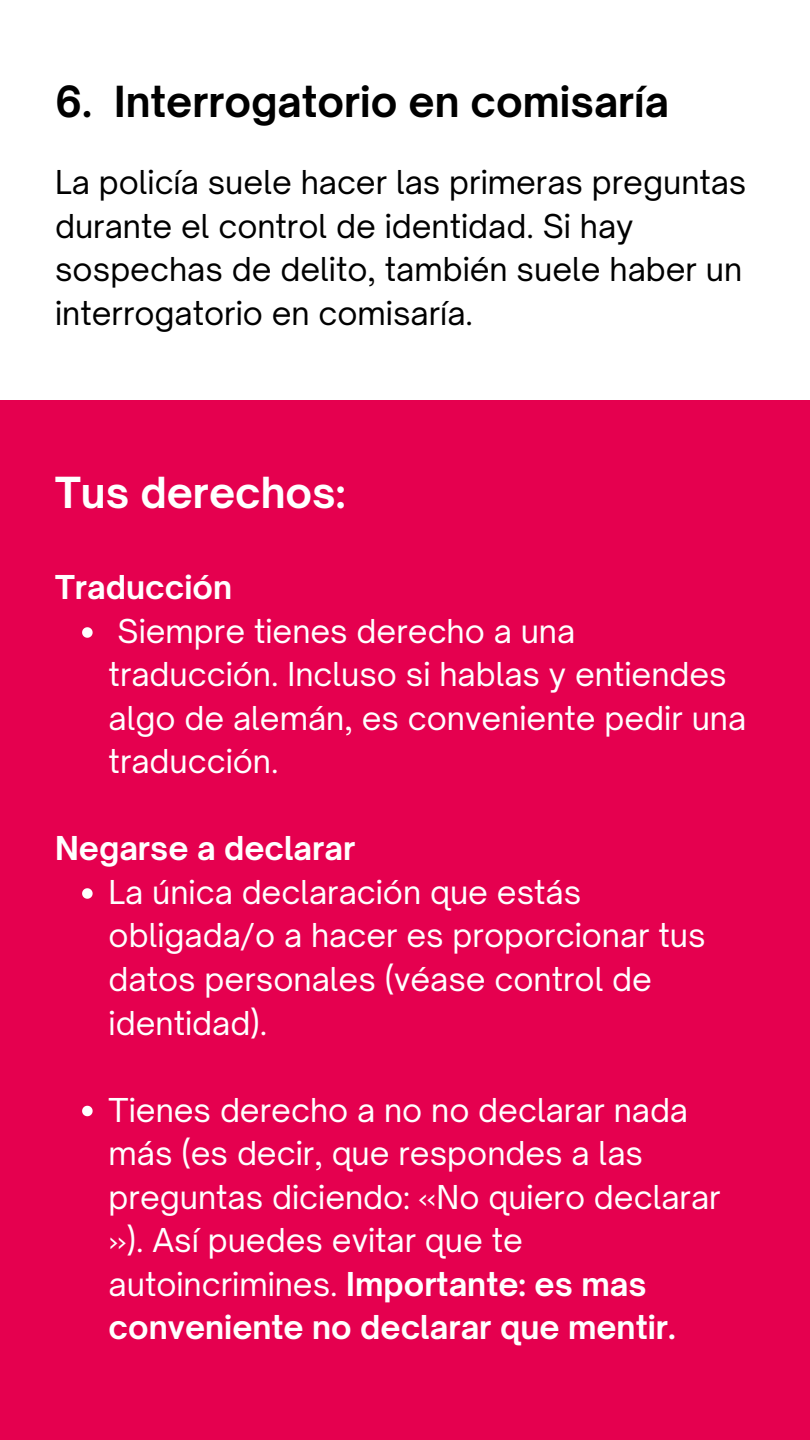
<style>
.page{position:relative;width:810px;height:1440px;background:#fff}
.page>*{position:absolute;margin:0;border:0;box-sizing:border-box;transform-origin:0 0}
.t1{font:700 41px "Open Sauce One";color:#000}
.t2{font:700 41px "Open Sauce One";color:#fff}
.t3{font:31.5px/43.5px "Open Sauce One";color:#fff}
.t4{font:31.5px/43.5px "Open Sauce One";color:#000}
.t5{font:700 31.5px "Open Sauce One";color:#fff}
.s1{font-weight:700}
</style>
<div class="page">
<div style="left:0;top:400px;width:810px;height:1040px;background:#e5004f"></div>
<svg style="left:82px;top:627px;width:11px;height:11px"></svg>
<svg style="left:82px;top:888px;width:11px;height:11px"></svg>
<svg style="left:82px;top:1106px;width:11px;height:10px"></svg>
<h1 class="t1" style="left:55px;top:76px;width:615px">6. Interrogatorio en comisaría</h1>
<p class="t4" style="left:55px;top:160px;width:693px">La policía suele hacer las primeras preguntas durante el control de identidad. Si hay sospechas de delito, también suele haber un interrogatorio en comisaría.</p>
<h1 class="t2" style="left:55px;top:467px;width:292px">Tus derechos:</h1>
<h2 class="t5" style="left:55px;top:568px;width:178px">Traducción</h2>
<p class="t3" style="left:109px;top:609px;width:639px">Siempre tienes derecho a una<br>traducción. Incluso si hablas y entiendes algo de alemán, es conveniente pedir una traducción.</p>
<h2 class="t5" style="left:55px;top:829px;width:302px">Negarse a declarar</h2>
<p class="t3" style="left:109px;top:870px;width:598px">La única declaración que estás obligada/o a hacer es proporcionar tus datos personales (véase control de identidad).</p>
<p class="t3" style="left:109px;top:1088px;width:613px">Tienes derecho a no no declarar nada más (es decir, que respondes a las preguntas diciendo: «No quiero declarar »). Así puedes evitar que te autoincrimines. <span class="s1">Importante: es mas conveniente no declarar que mentir.</span></p>
</div>
